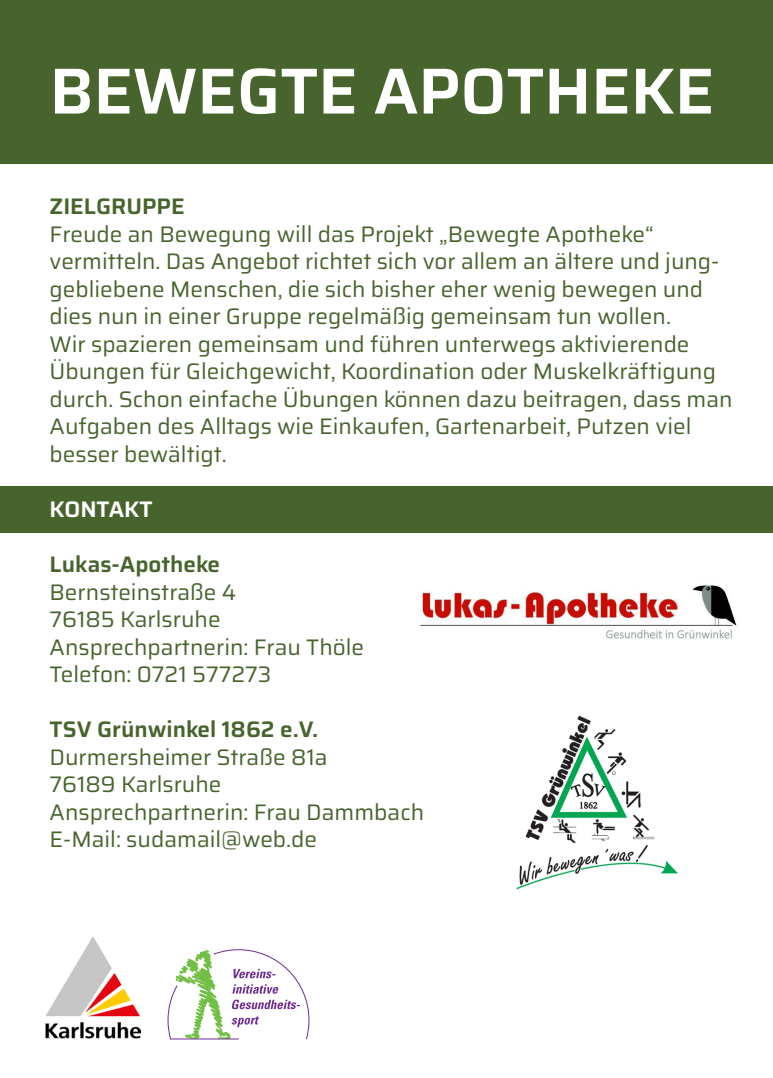
<style>
.page{position:relative;width:773px;height:1078px;background:#fff}
.page>*{position:absolute;margin:0;border:0;box-sizing:border-box;transform-origin:0 0}
.t1{font:600 65px "Saira";color:#fff}
.t2{font:22.5px/27.5px "Saira";color:#48642d}
.t3{font:600 22.5px "Saira";color:#48642d}
.t4{font:600 22.5px "Saira";color:#fff}
</style>
<div class="page">
<div style="left:0;top:485px;width:772px;height:47px;background:#48642d"></div>
<div style="left:0;top:0;width:772px;height:163px;background:#48642d"></div>
<svg style="left:168px;top:949px;width:141px;height:90px"></svg>
<img style="left:46px;top:936px;width:94px;height:102px">
<img style="left:516px;top:715px;width:162px;height:175px">
<img style="left:418px;top:585px;width:319px;height:54px">
<h1 class="t1" style="left:50px;top:38px;width:666px">BEWEGTE APOTHEKE</h1>
<p class="t3" style="left:50px;top:188px;width:137px">ZIELGRUPPE</p>
<p class="t2" style="left:50px;top:219px;width:684px">Freude an Bewegung will das Projekt „Bewegte Apotheke“ vermitteln. Das Angebot richtet sich vor allem an ältere und jung&shy;gebliebene Menschen, die sich bisher eher wenig bewegen und dies nun in einer Gruppe regelmäßig gemeinsam tun wollen.<br>Wir spazieren gemeinsam und führen unterwegs aktivierende Übungen für Gleichgewicht, Koordination oder Muskelkräftigung durch. Schon einfache Übungen können dazu beitragen, dass man Aufgaben des Alltags wie Einkaufen, Gartenarbeit, Putzen viel besser bewältigt.</p>
<p class="t4" style="left:50px;top:490px;width:104px">KONTAKT</p>
<p class="t3" style="left:50px;top:545px;width:172px">Lukas-Apotheke</p>
<p class="t2" style="left:50px;top:577px;width:316px">Bernsteinstraße 4<br>76185 Karlsruhe<br>Ansprechpartnerin: Frau Thöle<br>Telefon: 0721 577273</p>
<p class="t3" style="left:50px;top:710px;width:270px">TSV Grünwinkel 1862 e.V.</p>
<p class="t2" style="left:50px;top:742px;width:376px">Durmersheimer Straße 81a<br>76189 Karlsruhe<br>Ansprechpartnerin: Frau Dammbach<br>E-Mail: sudamail@web.de</p>
</div>
